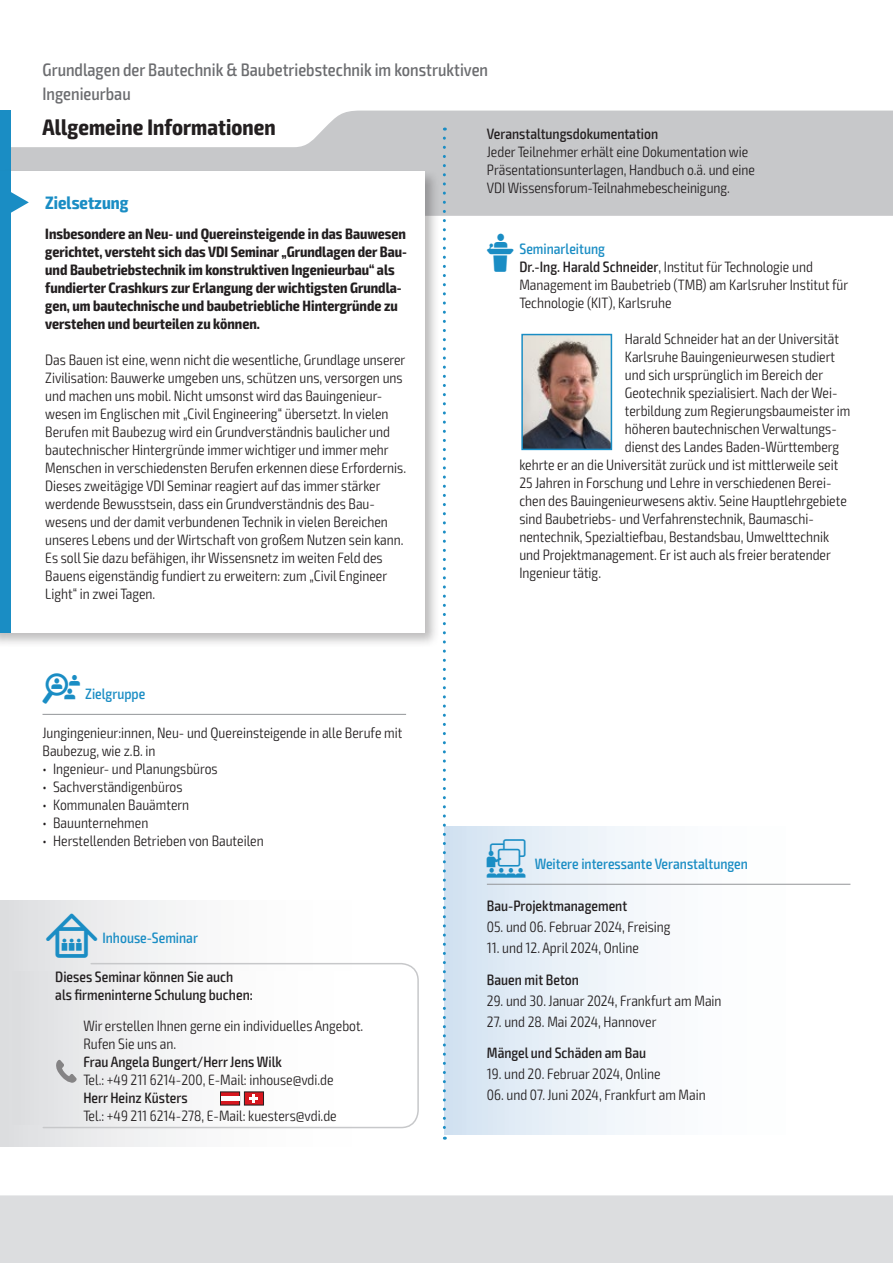
<style>
.page{position:relative;width:893px;height:1263px;background:#fff}
.page>*{position:absolute;margin:0;border:0;box-sizing:border-box;transform-origin:0 0}
.t1{font:700 condensed 22.5px "Exo 2";letter-spacing:.005em;color:#231f20}
.t2{font:500 condensed 18px/24px "Exo 2";color:#6c6d70}
.t3{font:700 condensed 18px "Exo 2";color:#1a8dc4}
.t4{font:300 condensed 15px/18px "Exo 2";color:#231f20}
.t5{font:700 condensed 15px/18px "Exo 2";color:#231f20}
.t6{font:500 condensed 15px/18px "Exo 2";color:#231f20}
.t7{font:500 condensed 15px "Exo 2";color:#1a8dc4}
.s1{font-family:"VDI Iconset S4 A Regular";font-weight:400;font-stretch:normal;color:#1a8dc4}
.s2{font-weight:500;color:#1a8dc4}
.s3{font-weight:500}
.s4{font-family:"VDI Iconset S4 A Regular";font-weight:400;font-stretch:normal}
.s5{font-family:"VDI Iconset S4 A Regular";font-weight:400;font-stretch:normal;font-size:15.45px}
.s6{font-family:"VDI Iconset S4 A Regular";font-weight:400;font-stretch:normal;font-size:19.5px}
</style>
<div class="page">
<div style="left:0;top:1195px;width:893px;height:68px;background:#dcdddf"></div>
<svg style="left:11px;top:111px;width:881px;height:105px;fill:#c7c8ca"></svg>
<hr style="left:892px;top:111px;width:1px;height:105px;background:#1a8dc4">
<div style="left:0;top:111px;width:11px;height:63px;background:#1a8dc4"></div>
<div style="left:0;top:168px;width:440px;height:480px;background:#231f20;opacity:.3"></div>
<div style="left:0;top:171px;width:424px;height:462px;background:#fff"></div>
<div style="left:0;top:171px;width:11px;height:462px;background:#1a8dc4"></div>
<svg style="left:11px;top:192px;width:18px;height:21px"></svg>
<hr style="left:43px;top:714px;width:363px;height:1px;background:#939598">
<div style="left:444px;top:827px;width:406px;height:307px;background:linear-gradient(to right,#d9e6f3,#fff)"></div>
<hr style="left:487px;top:884px;width:363px;height:1px;background:#939598">
<div style="left:0;top:900px;width:419px;height:247px;background:linear-gradient(to right,#e2e3e5,#fff)"></div>
<svg style="left:42px;top:962px;width:377px;height:167px"></svg>
<div style="left:13px;top:972px;width:382px;height:152px;background:linear-gradient(to right,#e3e3e5,#fff)"></div>
<svg style="left:220px;top:1091px;width:44px;height:14px"></svg>
<hr style="left:221px;top:1096px;width:18px;height:4px;background:#fff">
<svg style="left:56px;top:1060px;width:21px;height:23px"></svg>
<img style="left:524px;top:337px;width:85px;height:110px">
<div style="left:521px;top:334px;width:91px;height:116px;border:2px solid #1a8dc4"></div>
<svg style="left:443px;top:138px;width:3px;height:1002px"></svg>
<p class="t2" style="left:43px;top:58px;width:447px">Grundlagen der Bautechnik &amp; Baubetriebstechnik im konstruktiven<br>Ingenieurbau</p>
<h1 class="t1" style="left:43px;top:113px;width:235px">Allgemeine Informationen</h1>
<p class="t6" style="left:487px;top:125px;width:173px">Veranstaltungsdokumentation</p>
<p class="t4" style="left:487px;top:143px;width:270px">Jeder Teilnehmer erhält eine Dokumentation wie<br>Präsentationsunterlagen, Handbuch o.ä. und eine<br>VDI Wissensforum-Teilnahmebescheinigung.</p>
<p class="t5" style="left:45px;top:225px;width:363px">Insbesondere an Neu- und Quereinsteigende in das Bauwesen gerichtet, versteht sich das VDI Seminar „Grundlagen der Bau&shy;und Baubetriebstechnik im konstruktiven Ingenieurbau“ als fundierter Crashkurs zur Erlangung der wichtigsten Grundla&shy;gen, um bautechnische und baubetriebliche Hintergründe zu verstehen und beurteilen zu können.</p>
<p class="t4" style="left:45px;top:351px;width:362px">Das Bauen ist eine, wenn nicht die wesentliche, Grundlage unserer Zivilisation: Bauwerke umgeben uns, schützen uns, versorgen uns und machen uns mobil. Nicht umsonst wird das Bauingenieur&shy;wesen im Englischen mit „Civil Engineering“ übersetzt. In vielen Berufen mit Baubezug wird ein Grundverständnis baulicher und bautechnischer Hintergründe immer wichtiger und immer mehr Menschen in verschiedensten Berufen erkennen diese Erfordernis.<br>Dieses zweitägige VDI Seminar reagiert auf das immer stärker werdende Bewusstsein, dass ein Grundverständnis des Bau&shy;wesens und der damit verbundenen Technik in vielen Bereichen unseres Lebens und der Wirtschaft von großem Nutzen sein kann.<br>Es soll Sie dazu befähigen, ihr Wissensnetz im weiten Feld des Bauens eigenständig fundiert zu erweitern: zum „Civil Engineer Light“ in zwei Tagen.</p>
<p class="t3" style="left:45px;top:192px;width:85px">Zielsetzung</p>
<p class="t4" style="left:519px;top:240px;width:330px;text-indent:-33px"><span class="s1">L</span> <span class="s2">Seminarleitung<br></span><span class="s3">Dr.-Ing. Harald Schneider</span>, Institut für Technologie und Management im Baubetrieb (TMB) am Karlsruher Institut für Technologie (KIT), Karlsruhe</p>
<p class="t4" style="left:625px;top:330px;width:216px">Harald Schneider hat an der Universität</p>
<p class="t4" style="left:625px;top:348px;width:212px">Karlsruhe Bauingenieurwesen studiert</p>
<p class="t4" style="left:625px;top:366px;width:200px">und sich ursprünglich im Bereich der</p>
<p class="t4" style="left:625px;top:384px;width:214px">Geotechnik spezialisiert. Nach der Wei-</p>
<p class="t4" style="left:625px;top:402px;width:227px">terbildung zum Regierungsbaumeister im</p>
<p class="t4" style="left:625px;top:420px;width:213px">höheren bautechnischen Verwaltungs-</p>
<p class="t4" style="left:625px;top:438px;width:216px">dienst des Landes Baden-Württemberg</p>
<p class="t4" style="left:519px;top:456px;width:320px">kehrte er an die Universität zurück und ist mittlerweile seit</p>
<p class="t4" style="left:519px;top:474px;width:314px">25 Jahren in Forschung und Lehre in verschiedenen Berei-</p>
<p class="t4" style="left:519px;top:492px;width:329px">chen des Bauingenieurwesens aktiv. Seine Hauptlehrgebiete</p>
<p class="t4" style="left:519px;top:510px;width:296px">sind Baubetriebs- und Verfahrenstechnik, Baumaschi-</p>
<p class="t4" style="left:519px;top:528px;width:311px">nentechnik, Spezialtiefbau, Bestandsbau, Umwelttechnik</p>
<p class="t4" style="left:519px;top:546px;width:313px">und Projektmanagement. Er ist auch als freier beratender</p>
<p class="t4" style="left:519px;top:564px;width:83px">Ingenieur tätig.</p>
<p class="t7" style="left:43px;top:685px;width:104px"><span class="s4">Z</span> Zielgruppe</p>
<p class="t4" style="left:43px;top:724px;width:361px">Jungingenieur:innen, Neu- und Quereinsteigende in alle Berufe mit<br>Baubezug, wie z.B. in</p>
<p class="t4" style="left:43px;top:760px;width:177px">• Ingenieur- und Planungsbüros</p>
<p class="t4" style="left:43px;top:778px;width:142px">• Sachverständigenbüros</p>
<p class="t4" style="left:43px;top:796px;width:148px">• Kommunalen Bauämtern</p>
<p class="t4" style="left:43px;top:814px;width:107px">• Bauunternehmen</p>
<p class="t4" style="left:43px;top:832px;width:223px">• Herstellenden Betrieben von Bauteilen</p>
<p class="t7" style="left:46px;top:929px;width:153px"><span class="s5">I</span> Inhouse-Seminar</p>
<p class="t6" style="left:55px;top:968px;width:199px">Dieses Seminar können Sie auch als firmeninterne Schulung buchen:</p>
<p class="t4" style="left:83px;top:1017px;width:282px">Wir erstellen Ihnen gerne ein individuelles Angebot.<br>Rufen Sie uns an.</p>
<p class="t6" style="left:83px;top:1053px;width:200px">Frau Angela Bungert/Herr Jens Wilk</p>
<p class="t4" style="left:83px;top:1071px;width:252px">Tel.: +49 211 6214-200, E-Mail: inhouse@vdi.de</p>
<p class="t6" style="left:83px;top:1089px;width:106px">Herr Heinz Küsters</p>
<p class="t4" style="left:83px;top:1107px;width:255px">Tel.: +49 211 6214-278, E-Mail: kuesters@vdi.de</p>
<p class="t7" style="left:487px;top:855px;width:263px"><span class="s6">W</span> Weitere interessante Veranstaltungen</p>
<p class="t6" style="left:487px;top:897px;width:142px">Bau-Projektmanagement</p>
<p class="t4" style="left:487px;top:918px;width:185px">05. und 06. Februar 2024, Freising</p>
<p class="t4" style="left:487px;top:939px;width:154px">11. und 12. April 2024, Online</p>
<p class="t6" style="left:487px;top:971px;width:94px">Bauen mit Beton</p>
<p class="t4" style="left:487px;top:992px;width:236px">29. und 30. Januar 2024, Frankfurt am Main</p>
<p class="t4" style="left:487px;top:1013px;width:171px">27. und 28. Mai 2024, Hannover</p>
<p class="t6" style="left:487px;top:1044px;width:161px">Mängel und Schäden am Bau</p>
<p class="t4" style="left:487px;top:1065px;width:175px">19. und 20. Februar 2024, Online</p>
<p class="t4" style="left:487px;top:1086px;width:220px">06. und 07. Juni 2024, Frankfurt am Main</p>
</div>
